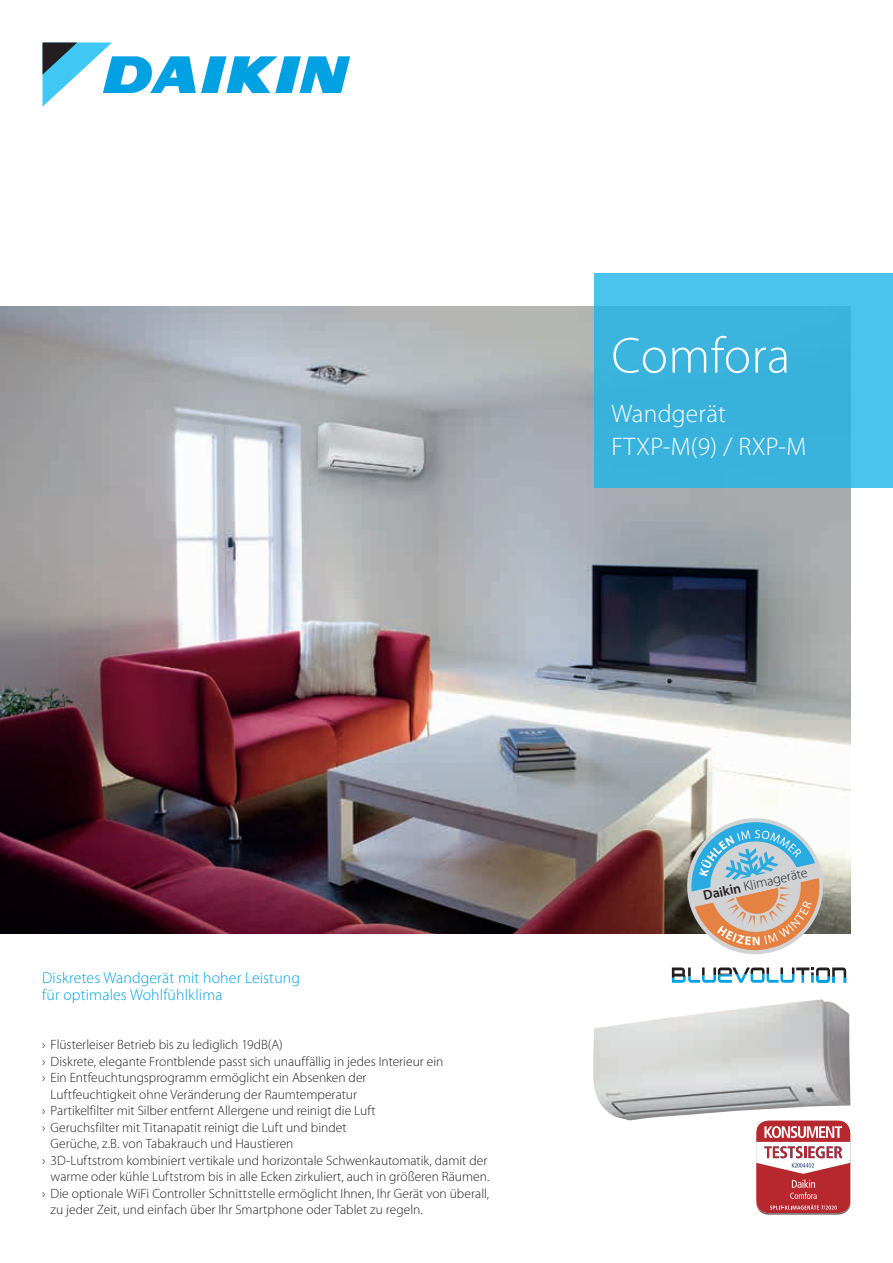
<style>
.page{position:relative;width:893px;height:1263px;background:#fff}
.page>*{position:absolute;margin:0;border:0;box-sizing:border-box;transform-origin:0 0}
.t1{font:300 51px "Myriad Pro";letter-spacing:.01em;color:#fff}
.t2{font:300 25.5px/33px "Myriad Pro";letter-spacing:.01em;color:#fff}
.t3{font:300 15.75px/16.5px "Myriad Pro";letter-spacing:.01em;color:#00a1e3}
.t4{font:300 13.65px "Myriad Pro";color:#231f20}
.t5{font:300 13.5px "Myriad Pro";color:#231f20}
.s1{font-weight:600}
</style>
<div class="page">
<img style="left:0;top:307px;width:850px;height:627px">
<svg style="left:43px;top:43px;width:307px;height:63px"></svg>
<svg style="left:594px;top:274px;width:299px;height:214px;fill:#3ab3dd"></svg>
<img style="left:593px;top:999px;width:257px;height:121px">
<svg style="left:672px;top:967px;width:174px;height:16px"></svg>
<svg style="left:680px;top:811px;width:150px;height:144px"></svg>
<svg style="left:756px;top:1120px;width:94px;height:93px"></svg>
<h1 class="t1" style="left:611px;top:327px;width:180px">Comfora</h1>
<h2 class="t2" style="left:611px;top:397px;width:196px">Wandgerät<br>FTXP-M(9) / RXP-M</h2>
<p class="t3" style="left:42px;top:970px;width:259px">Diskretes Wandgerät mit hoher Leistung für optimales Wohlfühlklima</p>
<p class="t5" style="left:42px;top:1037px;width:242px">› Flüsterleiser Betrieb bis zu lediglich 19dB(A)</p>
<p class="t5" style="left:42px;top:1054px;width:403px">› Diskrete, elegante Frontblende passt sich unauffällig in jedes Interieur ein</p>
<p class="t5" style="left:42px;top:1070px;width:326px">› Ein Entfeuchtungsprogramm ermöglicht ein Absenken der</p>
<p class="t5" style="left:51px;top:1087px;width:308px">Luftfeuchtigkeit ohne Veränderung der Raumtemperatur</p>
<p class="t5" style="left:42px;top:1103px;width:335px">› Partikelfilter mit Silber entfernt Allergene und reinigt die Luft</p>
<p class="t5" style="left:42px;top:1120px;width:306px">› Geruchsfilter mit Titanapatit reinigt die Luft und bindet</p>
<p class="t5" style="left:51px;top:1136px;width:244px">Gerüche, z.B. von Tabakrauch und Haustieren</p>
<p class="t5" style="left:42px;top:1153px;width:447px">› 3D-Luftstrom kombiniert vertikale und horizontale Schwenkautomatik, damit der</p>
<p class="t5" style="left:51px;top:1169px;width:440px">warme oder kühle Luftstrom bis in alle Ecken zirkuliert, auch in größeren Räumen.</p>
<p class="t5" style="left:42px;top:1186px;width:449px">› Die optionale WiFi Controller Schnittstelle ermöglicht Ihnen, Ihr Gerät von überall,</p>
<p class="t5" style="left:51px;top:1202px;width:374px">zu jeder Zeit, und einfach über Ihr Smartphone oder Tablet zu regeln.</p>
<p class="t4" style="left:702px;top:889px;width:108px;rotate:-13deg"><span class="s1">Daikin</span> Klimageräte</p>
</div>
